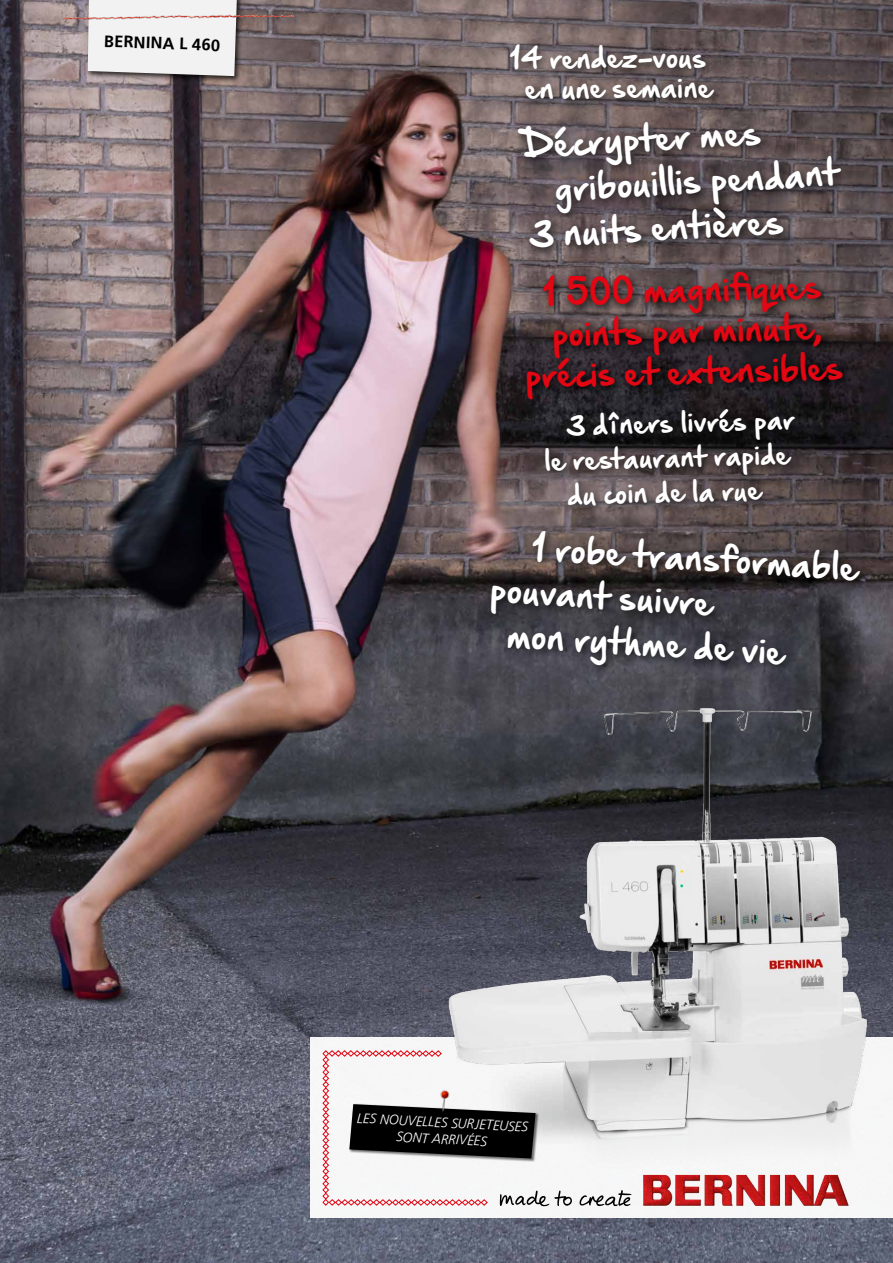
<style>
.page{position:relative;width:893px;height:1263px;background:#fff}
.page>*{position:absolute;margin:0;border:0;box-sizing:border-box;transform-origin:0 0}
.t1{font:32.25px "Hand Of Sean Pro";color:#fff}
.t2{font:31.65px "Hand Of Sean Pro";color:#fff}
.t3{font:31.2px/41px "Hand Of Sean Pro";color:#e30613;text-align:center}
.t4{font:25.35px/30.2px "Hand Of Sean Pro";color:#fff;text-align:center}
.t5{font:24.6px "Hand Of Sean Pro";color:#fff}
.t6{font:700 16.5px "Frutiger LT Std";color:#000}
.t7{font:italic 300 13.8px/16.5px "Frutiger LT Std";color:#fff;text-align:center}
</style>
<div class="page">
<img style="left:0;top:0;width:893px;height:1263px">
<div style="left:311px;top:1037px;width:582px;height:181px;background:#f6f6f7"></div>
<div style="left:85px;top:0;width:159px;height:83px;background:#000;opacity:.75"></div>
<div style="left:88px;top:0;width:149px;height:76px;background:#f2f2f2"></div>
<img style="left:64px;top:10px;width:229px;height:13px">
<img style="left:643px;top:1177px;width:206px;height:29px">
<svg style="left:579px;top:1190px;width:53px;height:16px"></svg>
<img style="left:442px;top:680px;width:451px;height:497px">
<div style="left:506px;top:40px;width:218px;height:70px;background:#000;opacity:.65"></div>
<div style="left:522px;top:267px;width:331px;height:143px;background:#000;opacity:.85"></div>
<div style="left:540px;top:404px;width:265px;height:111px;background:#000;opacity:.65"></div>
<div style="left:513px;top:117px;width:339px;height:141px;background:#000;opacity:.65"></div>
<div style="left:486px;top:526px;width:384px;height:150px;background:#000;opacity:.65"></div>
<svg style="left:322px;top:1050px;width:250px;height:156px"></svg>
<img style="left:411px;top:1068px;width:61px;height:66px">
<p class="t6" style="left:105px;top:31px;width:118px;rotate:2deg">BERNINA L 460</p>
<p class="t4" style="left:509px;top:46px;width:204px;rotate:-1deg">14 rendez-vous en une semaine</p>
<p class="t1" style="left:523px;top:128px;width:240px;rotate:-3deg">Décrypter mes</p>
<p class="t1" style="left:554px;top:171px;width:286px;rotate:-3deg">gribouillis pendant</p>
<p class="t1" style="left:528px;top:218px;width:257px;rotate:-3deg">3 nuits entières</p>
<p class="t3" style="left:524px;top:274px;width:319px;rotate:-1deg">1 500 magnifi ques points par minute, précis et extensibles</p>
<p class="t5" style="left:565px;top:414px;width:231px;rotate:-2deg">3 dîners livrés par</p>
<p class="t5" style="left:544px;top:449px;width:247px;rotate:-2deg">le restaurant rapide</p>
<p class="t5" style="left:567px;top:483px;width:196px;rotate:-2deg">du coin de la rue</p>
<p class="t2" style="left:533px;top:530px;width:329px;rotate:4deg">1 robe transformable</p>
<p class="t2" style="left:492px;top:572px;width:224px;rotate:4deg">pouvant suivre</p>
<p class="t2" style="left:508px;top:617px;width:280px;rotate:4deg">mon rythme de vie</p>
<p class="t7" style="left:357px;top:1110px;width:173px;rotate:3deg">LES NOUVELLES SURJETEUSES<br>SONT ARRIVÉES</p>
</div>
